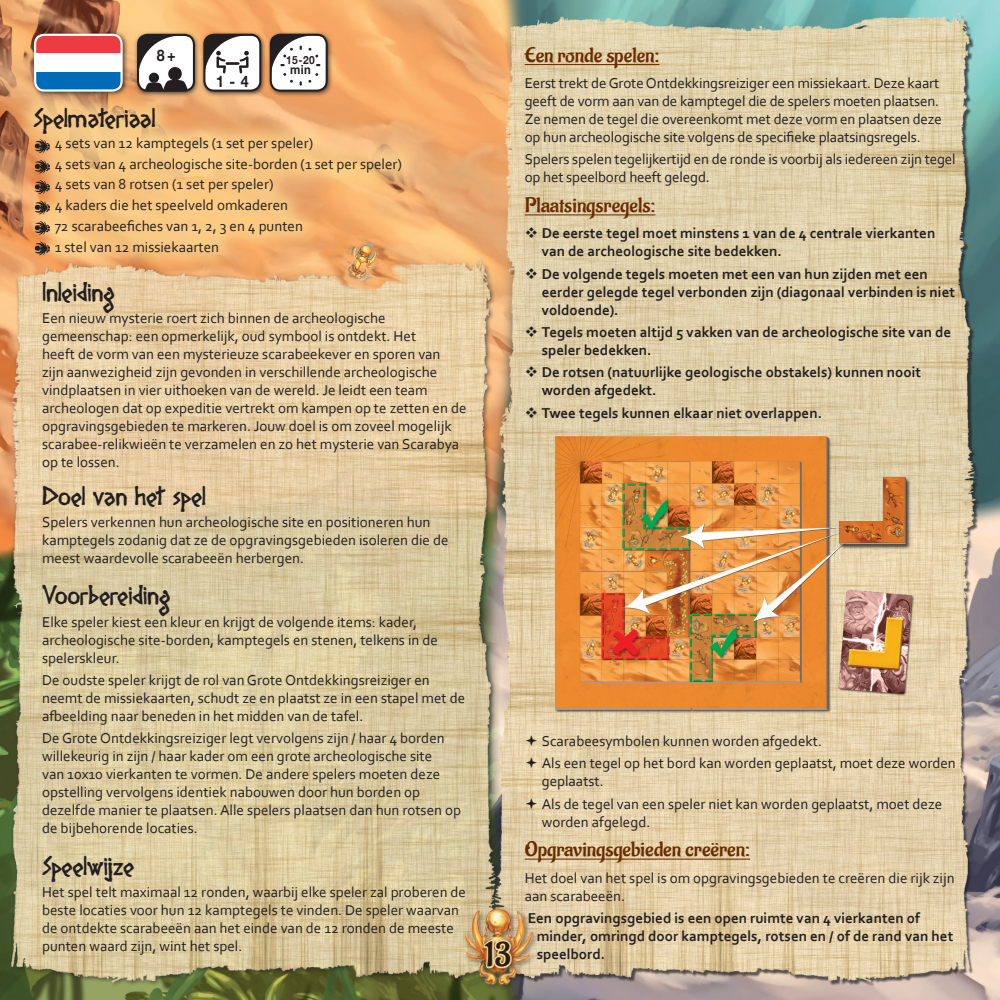
<style>
.page{position:relative;width:1000px;height:1000px;background:#fff}
.page>*{position:absolute;margin:0;border:0;box-sizing:border-box;transform-origin:0 0}
.t1{font:34.5px "Aladin";color:#231f20}
.t2{font:24px "Diogenes";color:#231f20}
.t3{font:21px "Aladin";color:#692c00;scale:1.1 1}
.t4{font:700 15.75px "Helvetica Neue";color:#231f20;scale:.9 1}
.t5{font:15px/18px "Corbel";color:#231f20}
.t6{font:700 15px/18px "Corbel";color:#231f20}
.t7{font:700 12.45px "Helvetica Neue";color:#231f20;scale:.9 1}
.t8{font:700 11.25px "Helvetica Neue";color:#231f20;scale:.9 1}
</style>
<div class="page">
<img style="left:0;top:0;width:999px;height:999px">
<img style="left:10px;top:243px;width:486px;height:750px">
<div style="left:495px;top:14px;width:485px;height:971px;background:#231f20;opacity:.75"></div>
<img style="left:503px;top:3px;width:472px;height:554px">
<img style="left:493px;top:391px;width:476px;height:599px">
<img style="left:312px;top:225px;width:124px;height:85px">
<div style="left:462px;top:905px;width:76px;height:85px;background:#231f20;opacity:.5"></div>
<img style="left:465px;top:907px;width:69px;height:78px">
<div style="left:481px;top:936px;width:36px;height:37px;background:#231f20;opacity:.5"></div>
<svg style="left:481px;top:937px;width:33px;height:33px"></svg>
<div style="left:31px;top:30px;width:98px;height:67px;background:#231f20;opacity:.75"></div>
<div style="left:35px;top:35px;width:86px;height:18px;background:#ee3a41"></div>
<div style="left:35px;top:72px;width:86px;height:18px;background:#006bb6"></div>
<div style="left:35px;top:53px;width:86px;height:19px;background:#fff"></div>
<div style="left:34px;top:34px;width:89px;height:58px;border:2px solid #fff;border-radius:9px"></div>
<div style="left:134px;top:31px;width:200px;height:67px;background:#231f20;opacity:.75"></div>
<div style="left:271px;top:35px;width:55px;height:56px;background:#fff;border-radius:10px"></div>
<div style="left:270px;top:34px;width:57px;height:58px;border:2px solid #231f20;border-radius:10px"></div>
<svg style="left:271px;top:35px;width:52px;height:51px"></svg>
<div style="left:138px;top:35px;width:56px;height:56px;background:#fff;border-radius:10px"></div>
<div style="left:137px;top:34px;width:58px;height:58px;border:2px solid #231f20;border-radius:10px"></div>
<svg style="left:138px;top:35px;width:52px;height:53px"></svg>
<div style="left:204px;top:35px;width:56px;height:56px;background:#fff;border-radius:10px"></div>
<div style="left:203px;top:34px;width:58px;height:58px;border:2px solid #231f20;border-radius:10px"></div>
<svg style="left:204px;top:35px;width:53px;height:49px"></svg>
<hr style="left:225px;top:62px;width:14px;height:3px;background:#231f20;border-radius:2px">
<div style="left:15px;top:88px;width:406px;height:183px;background:#fed88f;opacity:.7"></div>
<svg style="left:35px;top:241px;width:15px;height:14px"></svg>
<svg style="left:35px;top:221px;width:15px;height:14px"></svg>
<svg style="left:35px;top:201px;width:15px;height:13px"></svg>
<svg style="left:35px;top:180px;width:15px;height:14px"></svg>
<svg style="left:35px;top:160px;width:15px;height:13px"></svg>
<svg style="left:35px;top:139px;width:15px;height:14px"></svg>
<hr style="left:524px;top:64px;width:135px;height:1px;background:#692c00">
<hr style="left:524px;top:214px;width:131px;height:1px;background:#692c00">
<hr style="left:524px;top:858px;width:225px;height:1px;background:#692c00">
<img style="left:553px;top:430px;width:362px;height:285px">
<svg style="left:526px;top:227px;width:10px;height:11px"></svg>
<svg style="left:526px;top:267px;width:10px;height:11px"></svg>
<svg style="left:526px;top:326px;width:10px;height:11px"></svg>
<svg style="left:526px;top:366px;width:10px;height:11px"></svg>
<svg style="left:526px;top:406px;width:10px;height:11px"></svg>
<svg style="left:526px;top:734px;width:10px;height:11px"></svg>
<svg style="left:526px;top:757px;width:10px;height:11px"></svg>
<svg style="left:526px;top:797px;width:10px;height:11px"></svg>
<p class="t4" style="left:157px;top:46px;width:23px">8 +</p>
<p class="t4" style="left:216px;top:72px;width:37px">1 - 4</p>
<p class="t8" style="left:286px;top:53px;width:33px">15-20</p>
<p class="t7" style="left:290px;top:62px;width:25px">min</p>
<h2 class="t2" style="left:34px;top:105px;width:123px">Spelmateriaal</h2>
<p class="t5" style="left:55px;top:132px;width:348px;line-height:20.7px">4 sets van 12 kamptegels (1 set per speler)<br>4 sets van 4 archeologische site-borden (1 set per speler)<br>4 sets van 8 rotsen (1 set per speler)<br>4 kaders die het speelveld omkaderen<br>72 scarabeefiches van 1, 2, 3 en 4 punten<br>1 stel van 12 missiekaarten</p>
<h2 class="t2" style="left:42px;top:278px;width:74px">Inleiding</h2>
<p class="t5" style="left:42px;top:308px;width:426px">Een nieuw mysterie roert zich binnen de archeologische gemeenschap: een opmerkelijk, oud symbool is ontdekt. Het<br>heeft de vorm van een mysterieuze scarabeekever en sporen van<br>zijn aanwezigheid zijn gevonden in verschillende archeologische vindplaatsen in vier uithoeken van de wereld. Je leidt een team archeologen dat op expeditie vertrekt om kampen op te zetten en de opgravingsgebieden te markeren. Jouw doel is om zoveel mogelijk scarabee-relikwieën te verzamelen en zo het mysterie van Scarabya op te lossen.</p>
<h2 class="t2" style="left:42px;top:482px;width:165px">Doel van het spel</h2>
<p class="t5" style="left:42px;top:512px;width:408px">Spelers verkennen hun archeologische site en positioneren hun kamptegels zodanig dat ze de opgravingsgebieden isoleren die de meest waardevolle scarabeeën herbergen.</p>
<h2 class="t2" style="left:42px;top:582px;width:129px">Voorbereiding</h2>
<p class="t5" style="left:42px;top:612px;width:397px">Elke speler kiest een kleur en krijgt de volgende items: kader, archeologische site-borden, kamptegels en stenen, telkens in de spelerskleur.</p>
<p class="t5" style="left:42px;top:670px;width:424px">De oudste speler krijgt de rol van Grote Ontdekkingsreiziger en neemt de missiekaarten, schudt ze en plaatst ze in een stapel met de afbeelding naar beneden in het midden van de tafel.</p>
<p class="t5" style="left:42px;top:728px;width:420px">De Grote Ontdekkingsreiziger legt vervolgens zijn / haar 4 borden willekeurig in zijn / haar kader om een grote archeologische site<br>van 10x10 vierkanten te vormen. De andere spelers moeten deze opstelling vervolgens identiek nabouwen door hun borden op dezelfde manier te plaatsen. Alle spelers plaatsen dan hun rotsen op de bijbehorende locaties.</p>
<h2 class="t2" style="left:42px;top:852px;width:93px">Speelwijze</h2>
<p class="t5" style="left:42px;top:882px;width:425px">Het spel telt maximaal 12 ronden, waarbij elke speler zal proberen de beste locaties voor hun 12 kamptegels te vinden. De speler waarvan de ontdekte scarabeeën aan het einde van de 12 ronden de meeste punten waard zijn, wint het spel.</p>
<h3 class="t3" style="left:524px;top:43px;width:124px">Een ronde spelen:</h3>
<p class="t5" style="left:524px;top:74px;width:418px">Eerst trekt de Grote Ontdekkingsreiziger een missiekaart. Deze kaart geeft de vorm aan van de kamptegel die de spelers moeten plaatsen.<br>Ze nemen de tegel die overeenkomt met deze vorm en plaatsen deze op hun archeologische site volgens de specifieke plaatsingsregels.</p>
<p class="t5" style="left:524px;top:150px;width:432px">Spelers spelen tegelijkertijd en de ronde is voorbij als iedereen zijn tegel op het speelbord heeft gelegd.</p>
<h3 class="t3" style="left:524px;top:193px;width:120px">Plaatsingsregels:</h3>
<p class="t6" style="left:541px;top:224px;width:395px">De eerste tegel moet minstens 1 van de 4 centrale vierkanten van de archeologische site bedekken.</p>
<p class="t6" style="left:541px;top:264px;width:415px">De volgende tegels moeten met een van hun zijden met een eerder gelegde tegel verbonden zijn (diagonaal verbinden is niet voldoende).</p>
<p class="t6" style="left:541px;top:322px;width:411px">Tegels moeten altijd 5 vakken van de archeologische site van de speler bedekken.</p>
<p class="t6" style="left:541px;top:363px;width:381px">De rotsen (natuurlijke geologische obstakels) kunnen nooit worden afgedekt.</p>
<p class="t6" style="left:541px;top:403px;width:282px">Twee tegels kunnen elkaar niet overlappen.</p>
<h1 class="t1" style="left:485px;top:934px;width:27px">13</h1>
<p class="t5" style="left:541px;top:729px;width:415px;line-height:22.2px">Scarabeesymbolen kunnen worden afgedekt.<br>Als een tegel op het bord kan worden geplaatst, moet deze worden</p>
<p class="t5" style="left:541px;top:769px;width:402px;line-height:22.2px">geplaatst.<br>Als de tegel van een speler niet kan worden geplaatst, moet deze</p>
<p class="t5" style="left:541px;top:812px;width:110px">worden afgelegd.</p>
<h3 class="t3" style="left:524px;top:836px;width:206px">Opgravingsgebieden creëren:</h3>
<p class="t5" style="left:524px;top:868px;width:431px">Het doel van het spel is om opgravingsgebieden te creëren die rijk zijn aan scarabeeën.</p>
<p class="t6" style="left:536px;top:908px;width:418px;text-indent:-9px">Een opgravingsgebied is een open ruimte van 4 vierkanten of minder, omringd door kamptegels, rotsen en / of de rand van het speelbord.</p>
</div>
